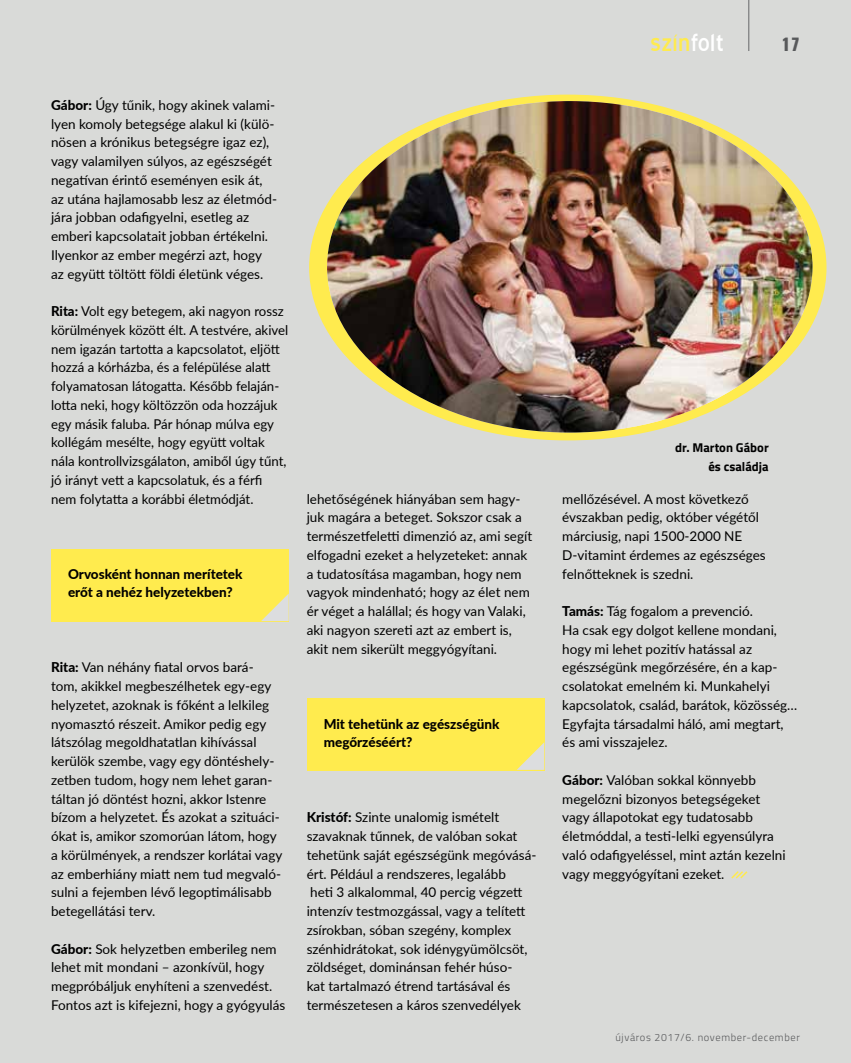
<style>
.page{position:relative;width:851px;height:1063px;background:#fff}
.page>*{position:absolute;margin:0;border:0;box-sizing:border-box;transform-origin:0 0}
.t1{font:30px "Blue Highway";letter-spacing:.01em;color:#ffeb4e}
.t2{font:800 16.5px "Oswald";color:#58595b}
.Szöveg{font:13.5px/18.8px "Lato";color:#000}
.Szöveg-2{font:800 13.5px/18.8px "Lato";color:#000}
.box_szöveg{font:700 12.75px/18.8px "Titillium";color:#000;text-align:right}
.t3{font:300 10.5px "Titillium";letter-spacing:.06em;color:#58595b}
.s1{font-weight:800}
.s2{color:#fff}
</style>
<div class="page">
<div style="left:0;top:0;width:850px;height:1063px;background:#d9dad8"></div>
<hr style="left:748px;top:0;width:1px;height:51px;background:#58595b">
<svg style="left:731px;top:871px;width:17px;height:8px"></svg>
<div style="left:306px;top:698px;width:238px;height:72px;background:#ffeb4e"></div>
<div style="left:309px;top:95px;width:517px;height:345px;background:#ffeb4e;border-radius:50%"></div>
<img style="left:327px;top:101px;width:485px;height:332px">
<div style="left:51px;top:549px;width:237px;height:72px;background:#ffeb4e"></div>
<svg style="left:261px;top:594px;width:27px;height:27px"></svg>
<svg style="left:517px;top:742px;width:27px;height:28px"></svg>
<p class="Szöveg" style="left:51px;top:95px;width:227px"><span class="s1">Gábor:</span> Úgy tűnik, hogy akinek valami&shy;lyen komoly betegsége alakul ki (külö&shy;nösen a krónikus betegségre igaz ez), vagy valamilyen súlyos, az egészségét negatívan érintő eseményen esik át, az utána hajlamosabb lesz az életmód&shy;jára jobban odafigyelni, esetleg az emberi kapcsolatait jobban értékelni.<br>Ilyenkor az ember megérzi azt, hogy az együtt töltött földi életünk véges.</p>
<p class="Szöveg" style="left:51px;top:301px;width:239px"><span class="s1">Rita:</span> Volt egy betegem, aki nagyon rossz körülmények között élt. A testvére, akivel nem igazán tartotta a kapcsolatot, eljött hozzá a kórházba, és a felépülése alatt folyamatosan látogatta. Később felaján&shy;lotta neki, hogy költözzön oda hozzájuk egy másik faluba. Pár hónap múlva egy kollégám mesélte, hogy együtt voltak nála kontrollvizsgálaton, amiből úgy tűnt, jó irányt vett a kapcsolatuk, és a férfi nem folytatta a korábbi életmódját.</p>
<p class="Szöveg-2" style="left:68px;top:564px;width:176px">Orvosként honnan merítetek erőt a nehéz helyzetekben?</p>
<p class="Szöveg" style="left:51px;top:657px;width:233px"><span class="s1">Rita:</span> Van néhány fiatal orvos bará&shy;tom, akikkel megbeszélhetek egy-egy helyzetet, azoknak is főként a lelkileg nyomasztó részeit. Amikor pedig egy látszólag megoldhatatlan kihívással kerülök szembe, vagy egy döntéshely&shy;zetben tudom, hogy nem lehet garan&shy;táltan jó döntést hozni, akkor Istenre bízom a helyzetet. És azokat a szituáci&shy;ókat is, amikor szomorúan látom, hogy a körülmények, a rendszer korlátai vagy az emberhiány miatt nem tud megvaló&shy;sulni a fejemben lévő legoptimálisabb betegellátási terv.</p>
<p class="Szöveg" style="left:51px;top:939px;width:236px"><span class="s1">Gábor:</span> Sok helyzetben emberileg nem lehet mit mondani – azonkívül, hogy megpróbáljuk enyhíteni a szenvedést.<br>Fontos azt is kifejezni, hogy a gyógyulás</p>
<p class="Szöveg" style="left:306px;top:489px;width:227px">lehetőségének hiányában sem hagy&shy;juk magára a beteget. Sokszor csak a természetfeletti dimenzió az, ami segít elfogadni ezeket a helyzeteket: annak a tudatosítása magamban, hogy nem vagyok mindenható; hogy az élet nem ér véget a halállal; és hogy van Valaki, aki nagyon szereti azt az embert is, akit nem sikerült meggyógyítani.</p>
<p class="Szöveg-2" style="left:323px;top:714px;width:177px">Mit tehetünk az egészségünk megőrzéséért?</p>
<p class="Szöveg" style="left:306px;top:807px;width:231px"><span class="s1">Kristóf:</span> Szinte unalomig ismételt szavaknak tűnnek, de valóban sokat tehetünk saját egészségünk megóvásá&shy;ért. Például a rendszeres, legalább<br>heti 3 alkalommal, 40 percig végzett intenzív testmozgással, vagy a telített zsírokban, sóban szegény, komplex szénhidrátokat, sok idénygyümölcsöt, zöldséget, dominánsan fehér húso-<br>kat tartalmazó étrend tartásával és természetesen a káros szenvedélyek</p>
<p class="t1" style="left:650px;top:30px;width:75px">szín<span class="s2">folt</span></p>
<p class="t2" style="left:781px;top:33px;width:20px">17</p>
<p class="box_szöveg" style="left:675px;top:438px;width:95px">dr. Marton Gábor és családja</p>
<p class="Szöveg" style="left:562px;top:489px;width:205px">mellőzésével. A most következő évszakban pedig, október végétől márciusig, napi 1500-2000 NE<br>D-vitamint érdemes az egészséges felnőtteknek is szedni.</p>
<p class="Szöveg" style="left:562px;top:601px;width:236px"><span class="s1">Tamás:</span> Tág fogalom a prevenció.<br>Ha csak egy dolgot kellene mondani, hogy mi lehet pozitív hatással az egészségünk megőrzésére, én a kap&shy;csolatokat emelném ki. Munkahelyi kapcsolatok, család, barátok, közösség… Egyfajta társadalmi háló, ami megtart, és ami visszajelez.</p>
<p class="Szöveg" style="left:562px;top:770px;width:225px"><span class="s1">Gábor:</span> Valóban sokkal könnyebb megelőzni bizonyos betegségeket vagy állapotokat egy tudatosabb életmóddal, a testi-lelki egyensúlyra való odafigyeléssel, mint aztán kezelni vagy meggyógyítani ezeket.</p>
<p class="t3" style="left:615px;top:1029px;width:186px">újváros 2017/6. november-december</p>
</div>
